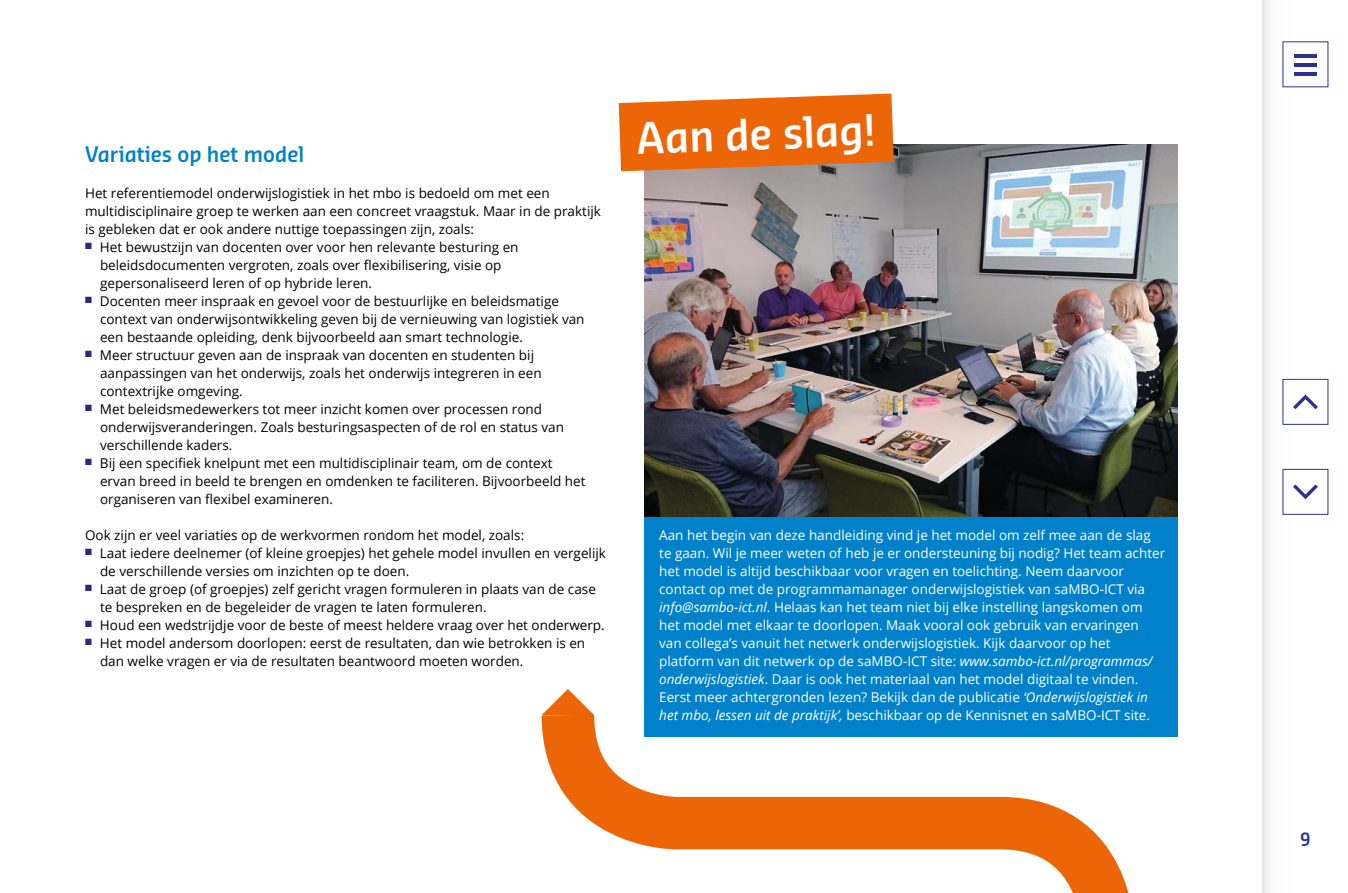
<style>
.page{position:relative;width:1348px;height:893px;background:#fff}
.page>*{position:absolute;margin:0;border:0;box-sizing:border-box;transform-origin:0 0}
.t1{font:600 42.15px "Sansa Sm Con Pro";color:#fff}
.t2{font:600 21px "Sansa Sm Con Pro";color:#0081c9}
.t3{font:600 18px "Sansa Sm Con Pro";color:#2e3192}
.t4{font:13.5px/18px "Open Sans";color:#000}
.t5{font:13.5px/18px "Open Sans";color:#fff}
.s1{font-style:italic}
</style>
<div class="page">
<div style="left:1263px;top:0;width:45px;height:893px;background:linear-gradient(to right,#f5f5f5,#fff)"></div>
<div style="left:1282px;top:41px;width:46px;height:46px;background:#fff"></div>
<hr style="left:1294px;top:54px;width:23px;height:4px;background:#2e3192">
<hr style="left:1294px;top:72px;width:23px;height:4px;background:#2e3192">
<hr style="left:1294px;top:63px;width:23px;height:4px;background:#2e3192">
<div style="left:1282px;top:469px;width:46px;height:46px;background:#fff;border:1px solid #2e3192"></div>
<svg style="left:1293px;top:484px;width:25px;height:15px"></svg>
<div style="left:1282px;top:379px;width:46px;height:46px;background:#fff;border:1px solid #2e3192"></div>
<svg style="left:1293px;top:394px;width:25px;height:15px"></svg>
<img style="left:644px;top:144px;width:534px;height:373px">
<div style="left:644px;top:517px;width:534px;height:183px;background:#0081c9"></div>
<div style="left:644px;top:679px;width:534px;height:57px;background:#0081c9"></div>
<svg style="left:541px;top:715px;width:619px;height:178px"></svg>
<svg style="left:542px;top:689px;width:52px;height:26px"></svg>
<svg style="left:619px;top:94px;width:275px;height:77px;background:#e87220"></svg>
<h2 class="t2" style="left:85px;top:140px;width:221px">Variaties op het model</h2>
<p class="t4" style="left:85px;top:184px;width:517px">Het referentiemodel onderwijslogistiek in het mbo is bedoeld om met een multidisciplinaire groep te werken aan een concreet vraagstuk. Maar in de praktijk is gebleken dat er ook andere nuttige toepassingen zijn, zoals:</p>
<p class="t4" style="left:100px;top:238px;width:420px;text-indent:-15px"><sup>■</sup> Het bewustzijn van docenten over voor hen relevante besturing en beleidsdocumenten vergroten, zoals over flexibilisering, visie op gepersonaliseerd leren of op hybride leren.</p>
<p class="t4" style="left:100px;top:292px;width:486px;text-indent:-15px"><sup>■</sup> Docenten meer inspraak en gevoel voor de bestuurlijke en beleidsmatige context van onderwijsontwikkeling geven bij de vernieuwing van logistiek van een bestaande opleiding, denk bijvoorbeeld aan smart technologie.</p>
<p class="t4" style="left:100px;top:346px;width:443px;text-indent:-15px"><sup>■</sup> Meer structuur geven aan de inspraak van docenten en studenten bij aanpassingen van het onderwijs, zoals het onderwijs integreren in een contextrijke omgeving.</p>
<p class="t4" style="left:100px;top:400px;width:465px;text-indent:-15px"><sup>■</sup> Met beleidsmedewerkers tot meer inzicht komen over processen rond onderwijsveranderingen. Zoals besturingsaspecten of de rol en status van verschillende kaders.</p>
<p class="t4" style="left:100px;top:454px;width:487px;text-indent:-15px"><sup>■</sup> Bij een specifiek knelpunt met een multidisciplinair team, om de context ervan breed in beeld te brengen en omdenken te faciliteren. Bijvoorbeeld het organiseren van flexibel examineren.</p>
<p class="t4" style="left:85px;top:526px;width:441px">Ook zijn er veel variaties op de werkvormen rondom het model, zoals:</p>
<p class="t4" style="left:100px;top:544px;width:507px;text-indent:-15px"><sup>■</sup> Laat iedere deelnemer (of kleine groepjes) het gehele model invullen en vergelijk de verschillende versies om inzichten op te doen.</p>
<p class="t4" style="left:100px;top:580px;width:497px;text-indent:-15px"><sup>■</sup> Laat de groep (of groepjes) zelf gericht vragen formuleren in plaats van de case te bespreken en de begeleider de vragen te laten formuleren.</p>
<p class="t4" style="left:85px;top:616px;width:521px"><sup>■</sup> Houd een wedstrijdje voor de beste of meest heldere vraag over het onderwerp.</p>
<p class="t4" style="left:100px;top:634px;width:487px;text-indent:-15px"><sup>■</sup> Het model andersom doorlopen: eerst de resultaten, dan wie betrokken is en dan welke vragen er via de resultaten beantwoord moeten worden.</p>
<h1 class="t1" style="left:636px;top:109px;width:240px;rotate:-2deg">Aan de slag!</h1>
<p class="t5" style="left:659px;top:526px;width:507px">Aan het begin van deze handleiding vind je het model om zelf mee aan de slag te gaan. Wil je meer weten of heb je er ondersteuning bij nodig? Het team achter het model is altijd beschikbaar voor vragen en toelichting. Neem daarvoor contact op met de programmamanager onderwijslogistiek van saMBO-ICT via <span class="s1">info@sambo-ict.nl</span>. Helaas kan het team niet bij elke instelling langskomen om het model met elkaar te doorlopen. Maak vooral ook gebruik van ervaringen<br>van collega’s vanuit het netwerk onderwijslogistiek. Kijk daarvoor op het platform van dit netwerk op de saMBO-ICT site: <span class="s1">www.sambo-ict.nl/programmas/ onderwijslogistiek</span>. Daar is ook het materiaal van het model digitaal te vinden.<br>Eerst meer achtergronden lezen? Bekijk dan de publicatie <span class="s1">‘Onderwijslogistiek in het mbo, lessen uit de praktijk’,</span> beschikbaar op de Kennisnet en saMBO-ICT site.</p>
<h3 class="t3" style="left:1300px;top:827px;width:12px">9</h3>
</div>
